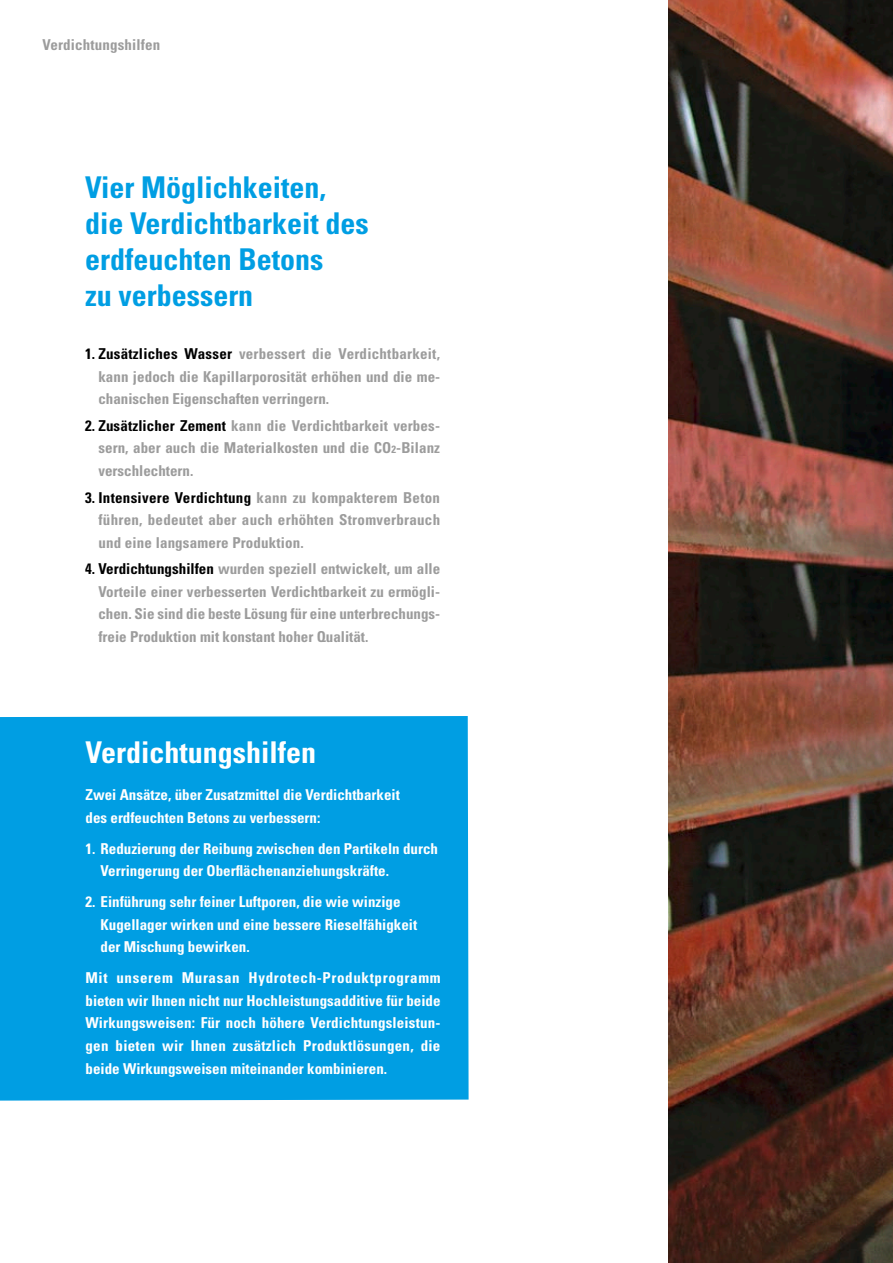
<style>
.page{position:relative;width:893px;height:1263px;background:#fff}
.page>*{position:absolute;margin:0;border:0;box-sizing:border-box;transform-origin:0 0}
.t1{font:700 condensed 30px/36px "Univers";color:#009ee3}
.t2{font:700 condensed 30px "Univers";color:#fff}
.t3{font:700 condensed 15px/22.5px "Univers";letter-spacing:.005em;color:#9c9c9c;text-align:justify}
.t4{font:700 condensed 15px/22.5px "Univers";color:#fff}
.s1{color:#000}
.s2{font-size:10.5px}
</style>
<div class="page">
<img style="left:669px;top:0;width:224px;height:1263px">
<div style="left:0;top:716px;width:469px;height:384px;background:#009ee3"></div>
<p class="t3" style="left:43px;top:33px;width:119px">Verdichtungshilfen</p>
<h1 class="t1" style="left:85px;top:168px;width:285px">Vier Möglichkeiten, die Verdichtbarkeit des erdfeuchten Betons<br>zu verbessern</h1>
<p class="t3" style="left:98px;top:342px;width:343px;text-indent:-13px"><span class="s1">1. Zusätzliches Wasser</span> verbessert die Verdichtbarkeit, kann jedoch die Kapillarporosität erhöhen und die me&shy;chanischen Eigenschaften verringern.</p>
<p class="t3" style="left:98px;top:414px;width:343px;text-indent:-13px"><span class="s1">2. Zusätzlicher Zement</span> kann die Verdichtbarkeit verbes&shy;sern, aber auch die Materialkosten und die CO<span class="s2">2</span>-Bilanz verschlechtern.</p>
<p class="t3" style="left:99px;top:486px;width:343px;text-indent:-13px"><span class="s1">3. Intensivere Verdichtung</span> kann zu kompakterem Beton führen, bedeutet aber auch erhöhten Stromverbrauch und eine langsamere Produktion.</p>
<p class="t3" style="left:98px;top:557px;width:343px;text-indent:-13px"><span class="s1">4. Verdichtungshilfen</span> wurden speziell entwickelt, um alle Vorteile einer verbesserten Verdichtbarkeit zu ermögli&shy;chen. Sie sind die beste Lösung für eine unterbrechungs&shy;freie Produktion mit konstant hoher Qualität.</p>
<h1 class="t2" style="left:85px;top:734px;width:232px">Verdichtungshilfen</h1>
<p class="t4" style="left:85px;top:784px;width:316px">Zwei Ansätze, über Zusatzmittel die Verdichtbarkeit des erdfeuchten Betons zu verbessern:</p>
<p class="t4" style="left:100px;top:837px;width:339px;text-indent:-15px">1. Reduzierung der Reibung zwischen den Partikeln durch<br>Verringerung der Oberflächenanziehungskräfte.</p>
<p class="t4" style="left:100px;top:891px;width:318px;text-indent:-15px">2. Einführung sehr feiner Luftporen, die wie winzige<br>Kugellager wirken und eine bessere Rieselfähigkeit der Mischung bewirken.</p>
<p class="t4" style="left:85px;top:967px;width:357px;text-align:justify">Mit unserem Murasan Hydrotech-Produktprogramm bieten wir Ihnen nicht nur Hochleistungsadditive für beide Wirkungsweisen: Für noch höhere Verdichtungsleistun&shy;gen bieten wir Ihnen zusätzlich Produktlösungen, die beide Wirkungsweisen miteinander kombinieren.</p>
</div>
